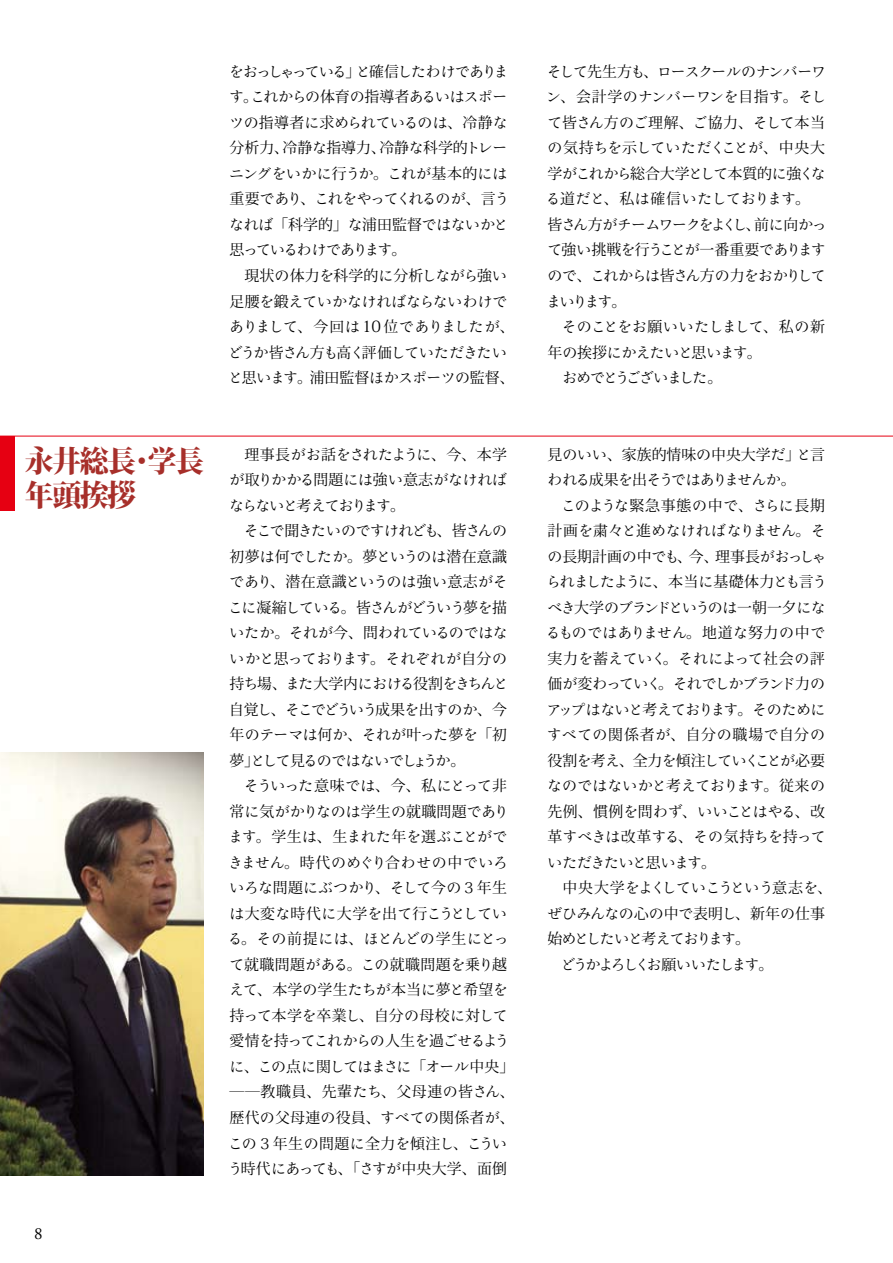
<style>
.page{position:relative;width:893px;height:1263px;background:#fff}
.page>*{position:absolute;margin:0;border:0;box-sizing:border-box;transform-origin:0 0}
.t1{font:800 29.7px/34px "Koz Min Pro";letter-spacing:-.05em;color:#a72f2a}
.t2{font:14.85px/25.5px "Ryo Text Std";letter-spacing:-.075em;color:#000;text-align:justify}
.t3{font:14.85px/25.5px "Koz Min Pro";letter-spacing:.02em;color:#000}
.t4{font:14.85px/25.5px "Ryo Text Std";letter-spacing:-.095em;color:#000}
.t5{font:14.85px/25.5px "Ryo Text Std";letter-spacing:-.055em;color:#000}
.t6{font:14.85px/25.5px "Ryo Text Std";letter-spacing:-.035em;color:#000}
.t7{font:14.85px/25.5px "Ryo Text Std";letter-spacing:-.05em;color:#000}
.t8{font:14.85px/25.5px "Ryo Text Std";letter-spacing:-.045em;color:#000}
.t9{font:14.85px "Koz Min Pro";color:#000}
.t10{font:14.85px "Ryo Text Std";letter-spacing:-.005em;color:#000}
.t11{font:14.85px "Ryo Text Std";letter-spacing:-.1em;color:#000}
.t12{font:14.85px "Ryo Text Std";letter-spacing:-.155em;color:#000}
.t13{font:14.85px "Ryo Text Std";letter-spacing:-.115em;color:#000}
.t14{font:14.85px "Ryo Text Std";letter-spacing:-.105em;color:#000}
.s1{font-family:"Koz Min Pro"}
.s2{font-family:"Ryo Text Std"}
.s3{font-family:"Koz Min Pro";font-size:15.6px}
</style>
<div class="page">
<hr style="left:0;top:436px;width:893px;height:1px;background:#e60012">
<div style="left:0;top:436px;width:14px;height:74px;background:#e60012"></div>
<img style="left:0;top:753px;width:203px;height:423px">
<p class="t2" style="left:229px;top:58px;width:281px">をおっしゃっている<span class="s1">」</span>と<span class="s1">確信</span>したわけであります<span class="s1">。</span>これからの<span class="s1">体育</span>の<span class="s1">指導者</span>あるいはスポーツの<span class="s1">指導者</span>に<span class="s1">求</span>められているのは<span class="s1">、冷静</span>な</p>
<p class="t9" style="left:230px;top:137px;width:279px">分析力、冷静<span class="s2">な</span>指導力、冷静<span class="s2">な</span>科学的<span class="s2">トレー</span></p>
<p class="t7" style="left:229px;top:161px;width:281px">ニングをいかに<span class="s1">行</span>うか<span class="s1">。</span>これが<span class="s1">基本的</span>には<span class="s1">重要</span>であり<span class="s1">、</span>これをやってくれるのが<span class="s1">、言</span>うなれば<span class="s1">「科学的」</span>な<span class="s1">浦田監督</span>ではないかと<span class="s1">思</span>っているわけであります<span class="s1">。</span></p>
<p class="t3" style="left:244px;top:262px;width:264px">現状<span class="s2">の</span>体力<span class="s2">を</span>科学的<span class="s2">に</span>分析<span class="s2">しながら</span>強<span class="s2">い</span></p>
<p class="t6" style="left:228px;top:288px;width:288px"><span class="s1">足腰</span>を<span class="s1">鍛</span>えていかなければならないわけでありまして<span class="s1">、今回</span>は<span class="s3">10</span><span class="s1">位</span>でありましたが<span class="s1">、</span>どうか<span class="s1">皆</span>さん<span class="s1">方</span>も<span class="s1">高</span>く<span class="s1">評価</span>していただきたいと<span class="s1">思</span>います<span class="s1">。浦田監督</span>ほかスポーツの<span class="s1">監督、</span></p>
<h1 class="t1" style="left:25px;top:443px;width:180px">永井総長・学長年頭挨拶</h1>
<p class="t3" style="left:244px;top:441px;width:264px">理事長<span class="s2">がお</span>話<span class="s2">をされたように</span>、今、本学</p>
<p class="t2" style="left:229px;top:467px;width:279px">が<span class="s1">取</span>りかかる<span class="s1">問題</span>には<span class="s1">強</span>い<span class="s1">意志</span>がなければならないと<span class="s1">考</span>えております<span class="s1">。</span></p>
<p class="t2" style="left:228px;top:518px;width:282px;text-indent:16px">そこで<span class="s1">聞</span>きたいのですけれども<span class="s1">、皆</span>さんの<span class="s1">初夢</span>は<span class="s1">何</span>でしたか<span class="s1">。夢</span>というのは<span class="s1">潜在意識</span>であり<span class="s1">、潜在意識</span>というのは<span class="s1">強</span>い<span class="s1">意志</span>がそこに<span class="s1">凝縮</span>している<span class="s1">。皆</span>さんがどういう<span class="s1">夢</span>を<span class="s1">描</span>いたか<span class="s1">。</span>それが<span class="s1">今、問</span>われているのではないかと<span class="s1">思</span>っております<span class="s1">。</span>それぞれが<span class="s1">自分</span>の<span class="s1">持</span>ち<span class="s1">場、</span>また<span class="s1">大学内</span>における<span class="s1">役割</span>をきちんと<span class="s1">自覚</span>し<span class="s1">、</span>そこでどういう<span class="s1">成果</span>を<span class="s1">出</span>すのか<span class="s1">、今年</span>のテーマは<span class="s1">何</span>か<span class="s1">、</span>それが<span class="s1">叶</span>った<span class="s1">夢</span>を<span class="s1">「初夢」</span>として<span class="s1">見</span>るのではないでしょうか<span class="s1">。</span></p>
<p class="t5" style="left:228px;top:773px;width:282px;text-indent:16px">そういった<span class="s1">意味</span>では<span class="s1">、今、私</span>にとって<span class="s1">非常</span>に<span class="s1">気</span>がかりなのは<span class="s1">学生</span>の<span class="s1">就職問題</span>であります<span class="s1">。学生</span>は<span class="s1">、生</span>まれた<span class="s1">年</span>を<span class="s1">選</span>ぶことができません<span class="s1">。時代</span>のめぐり<span class="s1">合</span>わせの<span class="s1">中</span>でいろいろな<span class="s1">問題</span>にぶつかり<span class="s1">、</span>そして<span class="s1">今</span>の<span class="s1">３年生</span>は<span class="s1">大変</span>な<span class="s1">時代</span>に<span class="s1">大学</span>を<span class="s1">出</span>て<span class="s1">行</span>こうとしている<span class="s1">。</span>その<span class="s1">前提</span>には<span class="s1">、</span>ほとんどの<span class="s1">学生</span>にとっ</p>
<p class="t3" style="left:229px;top:951px;width:280px;text-align:justify"><span class="s2">て</span>就職問題<span class="s2">がある</span>。<span class="s2">この</span>就職問題<span class="s2">を</span>乗<span class="s2">り</span>越<span class="s2">えて</span>、本学<span class="s2">の</span>学生<span class="s2">たちが</span>本当<span class="s2">に</span>夢<span class="s2">と</span>希望<span class="s2">を</span>持<span class="s2">って</span>本学<span class="s2">を</span>卒業<span class="s2">し</span>、自分<span class="s2">の</span>母校<span class="s2">に</span>対<span class="s2">して</span></p>
<p class="t4" style="left:229px;top:1028px;width:286px"><span class="s1">愛情</span>を<span class="s1">持</span>ってこれからの<span class="s1">人生</span>を<span class="s1">過</span>ごせるように<span class="s1">、</span>この<span class="s1">点</span>に<span class="s1">関</span>してはまさに<span class="s1">「</span>オール<span class="s1">中央」</span></p>
<p class="t3" style="left:228px;top:1079px;width:288px">――教職員、先輩<span class="s2">たち</span>、父母連<span class="s2">の</span>皆<span class="s2">さん</span>、歴代<span class="s2">の</span>父母連<span class="s2">の</span>役員、<span class="s2">すべての</span>関係者<span class="s2">が</span>、<span class="s2">この</span>３年生<span class="s2">の</span>問題<span class="s2">に</span>全力<span class="s2">を</span>傾注<span class="s2">し</span>、<span class="s2">こういう</span>時代<span class="s2">にあっても</span>、「<span class="s2">さすが</span>中央大学、面倒</p>
<p class="t8" style="left:546px;top:58px;width:282px">そして<span class="s1">先生方</span>も<span class="s1">、</span>ロースクールのナンバーワン<span class="s1">、会計学</span>のナンバーワンを<span class="s1">目指</span>す<span class="s1">。</span>そし</p>
<p class="t3" style="left:547px;top:109px;width:279px"><span class="s2">て</span>皆<span class="s2">さん</span>方<span class="s2">のご</span>理解、<span class="s2">ご</span>協力、<span class="s2">そして</span>本当</p>
<p class="t4" style="left:546px;top:135px;width:282px">の<span class="s1">気持</span>ちを<span class="s1">示</span>していただくことが<span class="s1">、中央大学</span>がこれから<span class="s1">総合大学</span>として<span class="s1">本質的</span>に<span class="s1">強</span>くなる<span class="s1">道</span>だと<span class="s1">、私</span>は<span class="s1">確信</span>いたしております<span class="s1">。皆</span>さん<span class="s1">方</span>がチームワークをよくし<span class="s1">、前</span>に<span class="s1">向</span>かって<span class="s1">強</span>い<span class="s1">挑戦</span>を<span class="s1">行</span>うことが<span class="s1">一番重要</span>でありますので<span class="s1">、</span>これからは<span class="s1">皆</span>さん<span class="s1">方</span>の<span class="s1">力</span>をおかりしてまいります<span class="s1">。</span></p>
<p class="t8" style="left:562px;top:314px;width:265px">そのことをお<span class="s1">願</span>いいたしまして<span class="s1">、私</span>の<span class="s1">新</span></p>
<p class="t2" style="left:547px;top:339px;width:216px"><span class="s1">年</span>の<span class="s1">挨拶</span>にかえたいと<span class="s1">思</span>います<span class="s1">。</span></p>
<p class="t14" style="left:562px;top:370px;width:162px">おめでとうございました<span class="s1">。</span></p>
<p class="t9" style="left:547px;top:444px;width:279px">見<span class="s2">のいい</span>、家族的情味<span class="s2">の</span>中央大学<span class="s2">だ</span>」<span class="s2">と</span>言</p>
<p class="t11" style="left:547px;top:472px;width:250px">われる<span class="s1">成果</span>を<span class="s1">出</span>そうではありませんか<span class="s1">。</span></p>
<p class="t4" style="left:561px;top:492px;width:265px">このような<span class="s1">緊急事態</span>の<span class="s1">中</span>で<span class="s1">、</span>さらに<span class="s1">長期</span></p>
<p class="t10" style="left:547px;top:523px;width:280px"><span class="s1">計画</span>を<span class="s1">粛々</span>と<span class="s1">進</span>めなければなりません<span class="s1">。</span>そ</p>
<p class="t3" style="left:547px;top:543px;width:280px"><span class="s2">の</span>長期計画<span class="s2">の</span>中<span class="s2">でも</span>、今、理事長<span class="s2">がおっしゃ</span></p>
<p class="t2" style="left:546px;top:569px;width:283px;text-align:left">られましたように<span class="s1">、本当</span>に<span class="s1">基礎体力</span>とも<span class="s1">言</span>うべき<span class="s1">大学</span>のブランドというのは<span class="s1">一朝一夕</span>になるものではありません<span class="s1">。地道</span>な<span class="s1">努力</span>の<span class="s1">中</span>で<span class="s1">実力</span>を<span class="s1">蓄</span>えていく<span class="s1">。</span>それによって<span class="s1">社会</span>の<span class="s1">評価</span>が<span class="s1">変</span>わっていく<span class="s1">。</span>それでしかブランド<span class="s1">力</span>のアップはないと<span class="s1">考</span>えております<span class="s1">。</span>そのために</p>
<p class="t3" style="left:547px;top:721px;width:280px"><span class="s2">すべての</span>関係者<span class="s2">が</span>、自分<span class="s2">の</span>職場<span class="s2">で</span>自分<span class="s2">の</span>役割<span class="s2">を</span>考<span class="s2">え</span>、全力<span class="s2">を</span>傾注<span class="s2">していくことが</span>必要</p>
<p class="t2" style="left:547px;top:773px;width:280px">なのではないかと<span class="s1">考</span>えております<span class="s1">。従来</span>の<span class="s1">先例、慣例</span>を<span class="s1">問</span>わず<span class="s1">、</span>いいことはやる<span class="s1">、改革</span>すべきは<span class="s1">改革</span>する<span class="s1">、</span>その<span class="s1">気持</span>ちを<span class="s1">持</span>っていただきたいと<span class="s1">思</span>います<span class="s1">。</span></p>
<p class="t2" style="left:562px;top:875px;width:271px"><span class="s1">中央大学</span>をよくしていこうという<span class="s1">意志</span>を<span class="s1">、</span></p>
<p class="t2" style="left:547px;top:900px;width:279px">ぜひみんなの<span class="s1">心</span>の<span class="s1">中</span>で<span class="s1">表明</span>し<span class="s1">、新年</span>の<span class="s1">仕事</span></p>
<p class="t13" style="left:547px;top:931px;width:204px"><span class="s1">始</span>めとしたいと<span class="s1">考</span>えております<span class="s1">。</span></p>
<p class="t12" style="left:561px;top:957px;width:214px">どうかよろしくお<span class="s1">願</span>いいたします<span class="s1">。</span></p>
</div>
